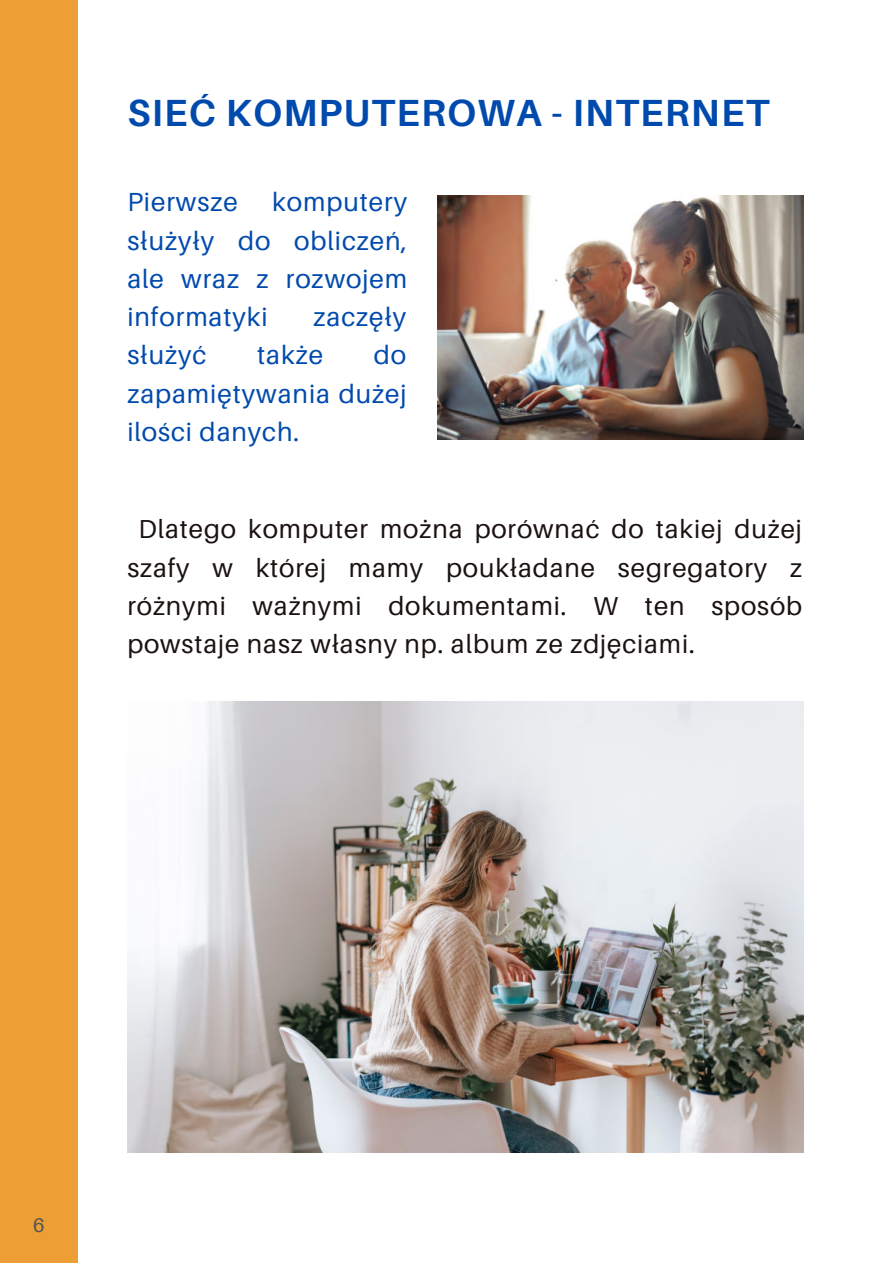
<style>
.page{position:relative;width:893px;height:1264px;background:#fff}
.page>*{position:absolute;margin:0;border:0;box-sizing:border-box;transform-origin:0 0}
.t1{font:700 37.8px "Aileron";letter-spacing:.035em;color:#004aad}
.t2{font:26.25px/38.2px "Aileron";letter-spacing:.035em;color:#004aad;text-align:justify}
.t3{font:25.95px/38.2px "Aileron";letter-spacing:.035em;color:#1a1210;text-align:justify}
.t4{font:19.8px "Aileron";color:#545454}
</style>
<div class="page">
<div style="left:0;top:0;width:77px;height:1262px;background:#ed9f35"></div>
<img style="left:438px;top:195px;width:365px;height:244px">
<img style="left:127px;top:701px;width:676px;height:451px">
<h1 class="t1" style="left:127px;top:91px;width:643px">SIEĆ KOMPUTEROWA - INTERNET</h1>
<p class="t2" style="left:127px;top:183px;width:281px;text-indent:145px">komputery służyły do obliczeń, ale wraz z rozwojem informatyki</p>
<p class="t2" style="left:127px;top:183px;width:112px">Pierwsze</p>
<p class="t2" style="left:313px;top:298px;width:94px">zaczęły</p>
<p class="t2" style="left:127px;top:336px;width:281px;text-indent:246px">do zapamiętywania dużej ilości danych.</p>
<p class="t2" style="left:127px;top:336px;width:80px">służyć</p>
<p class="t2" style="left:257px;top:336px;width:67px">także</p>
<p class="t3" style="left:127px;top:510px;width:676px;text-indent:11px">Dlatego komputer można porównać do takiej dużej szafy w której mamy poukładane segregatory z różnymi ważnymi dokumentami. W ten sposób powstaje nasz własny np. album ze zdjęciami.</p>
<p class="t4" style="left:33px;top:1213px;width:13px">6</p>
</div>
